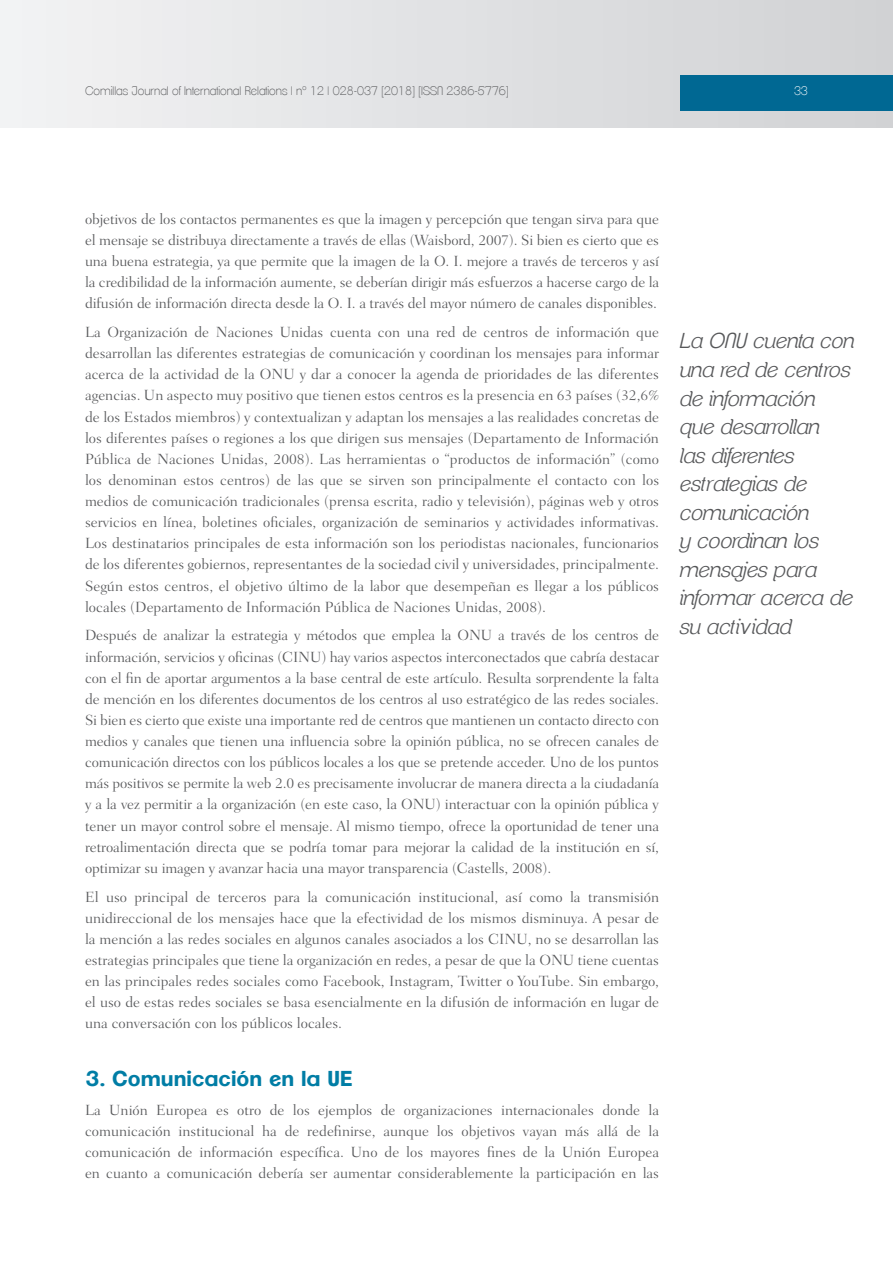
<style>
.page{position:relative;width:893px;height:1263px;background:#fff}
.page>*{position:absolute;margin:0;border:0;box-sizing:border-box;transform-origin:0 0}
._12_Entresacado{font:italic 300 21px/28.5px "Clemente P Daf";color:#57585a}
._07_Apartados{font:700 21px "Clemente P Dam";color:#007da5}
.t1{font:300 15px/21.1px "Fairfield LH";color:#57585a;text-align:justify}
.t2{font:200 12px "Clemente P Dac";color:#57585a}
.t3{font:200 12px "Clemente P Dac";color:#fff}
</style>
<div class="page">
<div style="left:0;top:0;width:893px;height:128px;background:linear-gradient(to right,#f2f3f4,#d0d2d4)"></div>
<div style="left:680px;top:75px;width:213px;height:36px;background:#006893"></div>
<p class="t2" style="left:85px;top:83px;width:425px">Comillas Journal of International Relations | nº 12 | 028-037 [2018] [ISSN 2386-5776]</p>
<p class="t3" style="left:794px;top:83px;width:15px">33</p>
<p class="t1" style="left:85px;top:208px;width:576px">objetivos de los contactos permanentes es que la imagen y percepción que tengan sirva para que el mensaje se distribuya directamente a través de ellas (Waisbord, 2007). Si bien es cierto que es una buena estrategia, ya que permite que la imagen de la O. I. mejore a través de terceros y así la credibilidad de la información aumente, se deberían dirigir más esfuerzos a hacerse cargo de la difusión de información directa desde la O. I. a través del mayor número de canales disponibles.</p>
<p class="t1" style="left:85px;top:322px;width:576px">La Organización de Naciones Unidas cuenta con una red de centros de información que desarrollan las diferentes estrategias de comunicación y coordinan los mensajes para informar acerca de la actividad de la ONU y dar a conocer la agenda de prioridades de las diferentes agencias. Un aspecto muy positivo que tienen estos centros es la presencia en 63 países (32,6% de los Estados miembros) y contextualizan y adaptan los mensajes a las realidades concretas de los diferentes países o regiones a los que dirigen sus mensajes (Departamento de Información Pública de Naciones Unidas, 2008). Las herramientas o “productos de información” (como los denominan estos centros) de las que se sirven son principalmente el contacto con los medios de comunicación tradicionales (prensa escrita, radio y televisión), páginas web y otros servicios en línea, boletines oficiales, organización de seminarios y actividades informativas.<br>Los destinatarios principales de esta información son los periodistas nacionales, funcionarios de los diferentes gobiernos, representantes de la sociedad civil y universidades, principalmente.<br>Según estos centros, el objetivo último de la labor que desempeñan es llegar a los públicos locales (Departamento de Información Pública de Naciones Unidas, 2008).</p>
<p class="t1" style="left:85px;top:625px;width:576px">Después de analizar la estrategia y métodos que emplea la ONU a través de los centros de información, servicios y oficinas (CINU) hay varios aspectos interconectados que cabría destacar con el fin de aportar argumentos a la base central de este artículo. Resulta sorprendente la falta de mención en los diferentes documentos de los centros al uso estratégico de las redes sociales.<br>Si bien es cierto que existe una importante red de centros que mantienen un contacto directo con medios y canales que tienen una influencia sobre la opinión pública, no se ofrecen canales de comunicación directos con los públicos locales a los que se pretende acceder. Uno de los puntos más positivos se permite la web 2.0 es precisamente involucrar de manera directa a la ciudadanía y a la vez permitir a la organización (en este caso, la ONU) interactuar con la opinión pública y tener un mayor control sobre el mensaje. Al mismo tiempo, ofrece la oportunidad de tener una retroalimentación directa que se podría tomar para mejorar la calidad de la institución en sí, optimizar su imagen y avanzar hacia una mayor transparencia (Castells, 2008).</p>
<p class="t1" style="left:85px;top:886px;width:576px">El uso principal de terceros para la comunicación institucional, así como la transmisión unidireccional de los mensajes hace que la efectividad de los mismos disminuya. A pesar de la mención a las redes sociales en algunos canales asociados a los CINU, no se desarrollan las estrategias principales que tiene la organización en redes, a pesar de que la ONU tiene cuentas en las principales redes sociales como Facebook, Instagram, Twitter o YouTube. Sin embargo, el uso de estas redes sociales se basa esencialmente en la difusión de información en lugar de una conversación con los públicos locales.</p>
<p class="_07_Apartados" style="left:85px;top:1066px;width:269px">3. Comunicación en la UE</p>
<p class="t1" style="left:85px;top:1099px;width:576px">La Unión Europea es otro de los ejemplos de organizaciones internacionales donde la comunicación institucional ha de redefinirse, aunque los objetivos vayan más allá de la comunicación de información específica. Uno de los mayores fines de la Unión Europea en cuanto a comunicación debería ser aumentar considerablemente la participación en las</p>
<p class="_12_Entresacado" style="left:680px;top:327px;width:176px">La ONU cuenta con una red de centros de información que desarrollan<br>las diferentes estrategias de comunicación<br>y coordinan los mensajes para informar acerca de su actividad</p>
</div>
